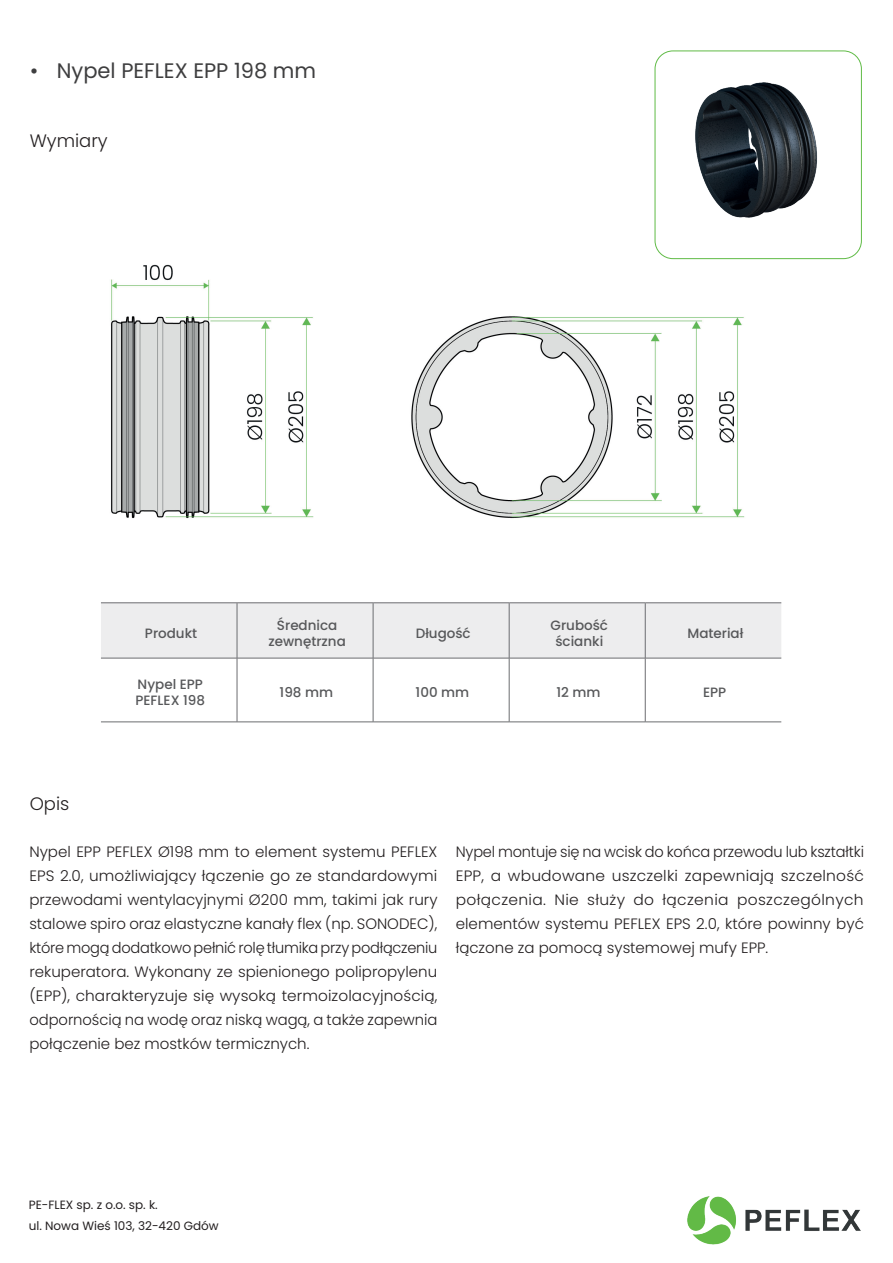
<style>
.page{position:relative;width:893px;height:1263px;background:#fff}
.page>*{position:absolute;margin:0;border:0;box-sizing:border-box;transform-origin:0 0}
.t1{font:21px "Poppins";color:#3e3e3f}
.t2{font:300 18px "Poppins";color:#231f20}
.t3{font:300 15px/24px "Poppins";color:#231f20;text-align:justify}
.t4{font:500 13.5px/16.2px "Poppins";color:#57585a;text-align:center}
.t5{font:12px/20.7px "Poppins";color:#231f20}
</style>
<div class="page">
<img style="left:111px;top:259px;width:671px;height:260px">
<img style="left:655px;top:53px;width:207px;height:206px">
<div style="left:101px;top:603px;width:680px;height:55px;background:#ededee"></div>
<hr style="left:101px;top:602px;width:136px;height:1px;background:#6c6d70">
<hr style="left:237px;top:602px;width:136px;height:1px;background:#6c6d70">
<hr style="left:373px;top:602px;width:136px;height:1px;background:#6c6d70">
<hr style="left:509px;top:602px;width:136px;height:1px;background:#6c6d70">
<hr style="left:645px;top:602px;width:136px;height:1px;background:#6c6d70">
<hr style="left:101px;top:658px;width:136px;height:1px;background:#6c6d70">
<hr style="left:237px;top:658px;width:136px;height:1px;background:#6c6d70">
<hr style="left:373px;top:658px;width:136px;height:1px;background:#6c6d70">
<hr style="left:509px;top:658px;width:136px;height:1px;background:#6c6d70">
<hr style="left:645px;top:658px;width:136px;height:1px;background:#6c6d70">
<hr style="left:101px;top:722px;width:136px;height:1px;background:#6c6d70">
<hr style="left:237px;top:722px;width:136px;height:1px;background:#6c6d70">
<hr style="left:373px;top:722px;width:136px;height:1px;background:#6c6d70">
<hr style="left:509px;top:722px;width:136px;height:1px;background:#6c6d70">
<hr style="left:645px;top:722px;width:136px;height:1px;background:#6c6d70">
<hr style="left:237px;top:603px;width:1px;height:55px;background:#6c6d70">
<hr style="left:373px;top:603px;width:1px;height:55px;background:#6c6d70">
<hr style="left:509px;top:603px;width:1px;height:55px;background:#6c6d70">
<hr style="left:645px;top:603px;width:1px;height:55px;background:#6c6d70">
<hr style="left:237px;top:658px;width:1px;height:64px;background:#6c6d70">
<hr style="left:373px;top:658px;width:1px;height:64px;background:#6c6d70">
<hr style="left:509px;top:658px;width:1px;height:64px;background:#6c6d70">
<hr style="left:645px;top:658px;width:1px;height:64px;background:#6c6d70">
<img style="left:687px;top:1196px;width:174px;height:49px">
<h1 class="t1" style="left:30px;top:58px;width:288px">• Nypel PEFLEX EPP 198 mm</h1>
<p class="t2" style="left:30px;top:130px;width:79px">Wymiary</p>
<p class="t4" style="left:145px;top:625px;width:54px">Produkt</p>
<p class="t4" style="left:268px;top:617px;width:79px">Średnica zewnętrzna</p>
<p class="t4" style="left:416px;top:625px;width:56px">Długość</p>
<p class="t4" style="left:551px;top:617px;width:59px">Grubość ścianki</p>
<p class="t4" style="left:687px;top:625px;width:57px">Materiał</p>
<p class="t4" style="left:136px;top:676px;width:71px;text-align:left">Nypel EPP<br>PEFLEX 198</p>
<p class="t4" style="left:280px;top:684px;width:55px">198 mm</p>
<p class="t4" style="left:416px;top:684px;width:55px">100 mm</p>
<p class="t4" style="left:556px;top:684px;width:46px">12 mm</p>
<p class="t4" style="left:703px;top:684px;width:25px">EPP</p>
<p class="t2" style="left:30px;top:793px;width:41px">Opis</p>
<p class="t3" style="left:29px;top:840px;width:410px">Nypel EPP PEFLEX Ø198 mm to element systemu PEFLEX EPS 2.0, umożliwiający łączenie go ze standardowymi przewodami wentylacyjnymi Ø200 mm, takimi jak rury stalowe spiro oraz elastyczne kanały flex (np. SONODEC), które mogą dodatkowo pełnić rolę tłumika przy podłączeniu rekuperatora. Wykonany ze spienionego polipropylenu (EPP), charakteryzuje się wysoką termoizolacyjnością, odpornością na wodę oraz niską wagą, a także zapewnia połączenie bez mostków termicznych.</p>
<p class="t3" style="left:456px;top:840px;width:410px">Nypel montuje się na wcisk do końca przewodu lub kształtki EPP, a wbudowane uszczelki zapewniają szczelność połączenia. Nie służy do łączenia poszczególnych elementów systemu PEFLEX EPS 2.0, które powinny być łączone za pomocą systemowej mufy EPP.</p>
<p class="t5" style="left:29px;top:1194px;width:191px">PE-FLEX sp. z o.o. sp. k.<br>ul. Nowa Wieś 103, 32-420 Gdów</p>
</div>
